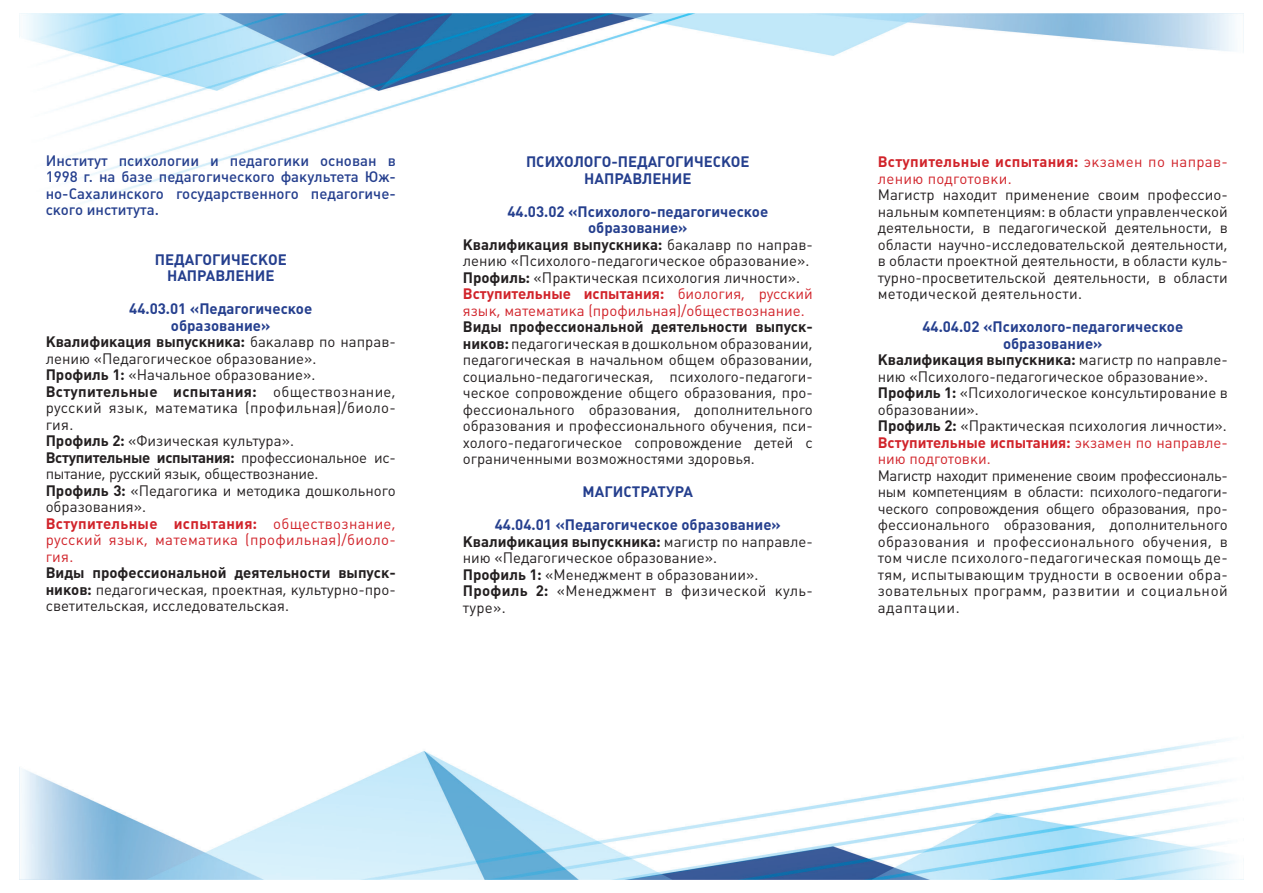
<style>
.page{position:relative;width:1263px;height:893px;background:#fff}
.page>*{position:absolute;margin:0;border:0;box-sizing:border-box;transform-origin:0 0}
.t1{font:15px/16.5px "Plumb C";color:#231f20}
.t2{font:700 15px "Plumb C";color:#253f8e}
.t3{font:15px/16.5px "Plumb C";color:#d1232a}
.t4{font:15px/16.5px "Plumb Medium C";color:#253f8e;text-align:justify}
.t5{font:15px/16.5px "Plumb C";letter-spacing:-.02em;color:#231f20}
.t6{font:15px/16.5px "Plumb C";letter-spacing:.02em;color:#d1232a}
.t7{font:15px/16.5px "Plumb C";letter-spacing:.02em;color:#231f20}
.s1{font-weight:700}
</style>
<div class="page">
<img style="left:21px;top:14px;width:1214px;height:865px">
<p class="t4" style="left:46px;top:152px;width:352px">Институт психологии и педагогики основан в 1998 г. на базе педагогического факультета Юж&shy;но-Сахалинского государственного педагогиче&shy;ского института.</p>
<p class="t2" style="left:155px;top:251px;width:133px">ПЕДАГОГИЧЕСКОЕ</p>
<p class="t2" style="left:167px;top:267px;width:109px">НАПРАВЛЕНИЕ</p>
<p class="t2" style="left:129px;top:300px;width:185px">44.03.01 «Педагогическое</p>
<p class="t2" style="left:171px;top:317px;width:101px">образование»</p>
<p class="t1" style="left:46px;top:334px;width:352px"><span class="s1">Квалификация выпускника:</span> бакалавр по направ&shy;лению «Педагогическое образование».</p>
<p class="t1" style="left:46px;top:367px;width:271px"><span class="s1">Профиль 1:</span> «Начальное образование».</p>
<p class="t1" style="left:46px;top:383px;width:352px;text-align:justify"><span class="s1">Вступительные испытания:</span> обществознание, русский язык, математика (профильная)/биоло&shy;гия.</p>
<p class="t1" style="left:46px;top:433px;width:250px"><span class="s1">Профиль 2:</span> «Физическая культура».</p>
<p class="t5" style="left:46px;top:449px;width:352px"><span class="s1">Вступительные испытания:</span> профессиональное ис&shy;пытание, русский язык, обществознание.</p>
<p class="t1" style="left:46px;top:482px;width:352px"><span class="s1">Профиль 3:</span> «Педагогика и методика дошкольного образования».</p>
<p class="t3" style="left:46px;top:515px;width:352px;text-align:justify"><span class="s1">Вступительные испытания:</span> обществознание, русский язык, математика (профильная)/биоло&shy;гия.</p>
<p class="t1" style="left:46px;top:565px;width:352px;text-align:justify"><span class="s1">Виды профессиональной деятельности выпуск&shy;ников:</span> педагогическая, проектная, культурно-про&shy;светительская, исследовательская.</p>
<p class="t2" style="left:526px;top:153px;width:225px">ПСИХОЛОГО-ПЕДАГОГИЧЕСКОЕ</p>
<p class="t2" style="left:584px;top:170px;width:109px">НАПРАВЛЕНИЕ</p>
<p class="t2" style="left:507px;top:203px;width:262px">44.03.02 «Психолого-педагогическое</p>
<p class="t2" style="left:588px;top:219px;width:101px">образование»</p>
<p class="t1" style="left:463px;top:236px;width:352px"><span class="s1">Квалификация выпускника:</span> бакалавр по направ&shy;лению «Психолого-педагогическое образование».</p>
<p class="t1" style="left:463px;top:269px;width:339px"><span class="s1">Профиль:</span> «Практическая психология личности».</p>
<p class="t3" style="left:463px;top:286px;width:352px"><span class="s1">Вступительные испытания:</span> биология, русский язык, математика (профильная)/обществознание.</p>
<p class="t1" style="left:463px;top:319px;width:352px;text-align:justify"><span class="s1">Виды профессиональной деятельности выпуск&shy;ников:</span> педагогическая в дошкольном образовании, педагогическая в начальном общем образовании, социально-педагогическая, психолого-педагоги&shy;ческое сопровождение общего образования, про&shy;фессионального образования, дополнительного образования и профессионального обучения, пси&shy;холого-педагогическое сопровождение детей с ограниченными возможностями здоровья.</p>
<p class="t2" style="left:583px;top:483px;width:112px">МАГИСТРАТУРА</p>
<p class="t2" style="left:495px;top:516px;width:288px">44.04.01 «Педагогическое образование»</p>
<p class="t1" style="left:463px;top:533px;width:352px"><span class="s1">Квалификация выпускника:</span> магистр по направле&shy;нию «Педагогическое образование».</p>
<p class="t1" style="left:463px;top:566px;width:297px"><span class="s1">Профиль 1:</span> «Менеджмент в образовании».</p>
<p class="t7" style="left:463px;top:583px;width:352px"><span class="s1">Профиль 2:</span> «Менеджмент в физической куль&shy;туре».</p>
<p class="t6" style="left:878px;top:154px;width:352px"><span class="s1">Вступительные испытания:</span> экзамен по направ&shy;лению подготовки.</p>
<p class="t1" style="left:878px;top:187px;width:352px;text-align:justify">Магистр находит применение своим профессио&shy;нальным компетенциям: в области управленческой деятельности, в педагогической деятельности, в области научно-исследовательской деятельности, в области проектной деятельности, в области куль&shy;турно-просветительской деятельности, в области методической деятельности.</p>
<p class="t2" style="left:922px;top:318px;width:262px">44.04.02 «Психолого-педагогическое</p>
<p class="t2" style="left:1003px;top:335px;width:101px">образование»</p>
<p class="t1" style="left:878px;top:352px;width:352px"><span class="s1">Квалификация выпускника:</span> магистр по направле&shy;нию «Психолого-педагогическое образование».</p>
<p class="t1" style="left:878px;top:385px;width:352px"><span class="s1">Профиль 1:</span> «Психологическое консультирование в образовании».</p>
<p class="t1" style="left:878px;top:418px;width:351px"><span class="s1">Профиль 2:</span> «Практическая психология личности».</p>
<p class="t3" style="left:878px;top:434px;width:352px"><span class="s1">Вступительные испытания:</span> экзамен по направле&shy;нию подготовки.</p>
<p class="t1" style="left:878px;top:467px;width:352px;text-align:justify">Магистр находит применение своим профессиональ&shy;ным компетенциям в области: психолого-педагоги&shy;ческого сопровождения общего образования, про&shy;фессионального образования, дополнительного образования и профессионального обучения, в том числе психолого-педагогическая помощь де&shy;тям, испытывающим трудности в освоении обра&shy;зовательных программ, развитии и социальной адаптации.</p>
</div>
